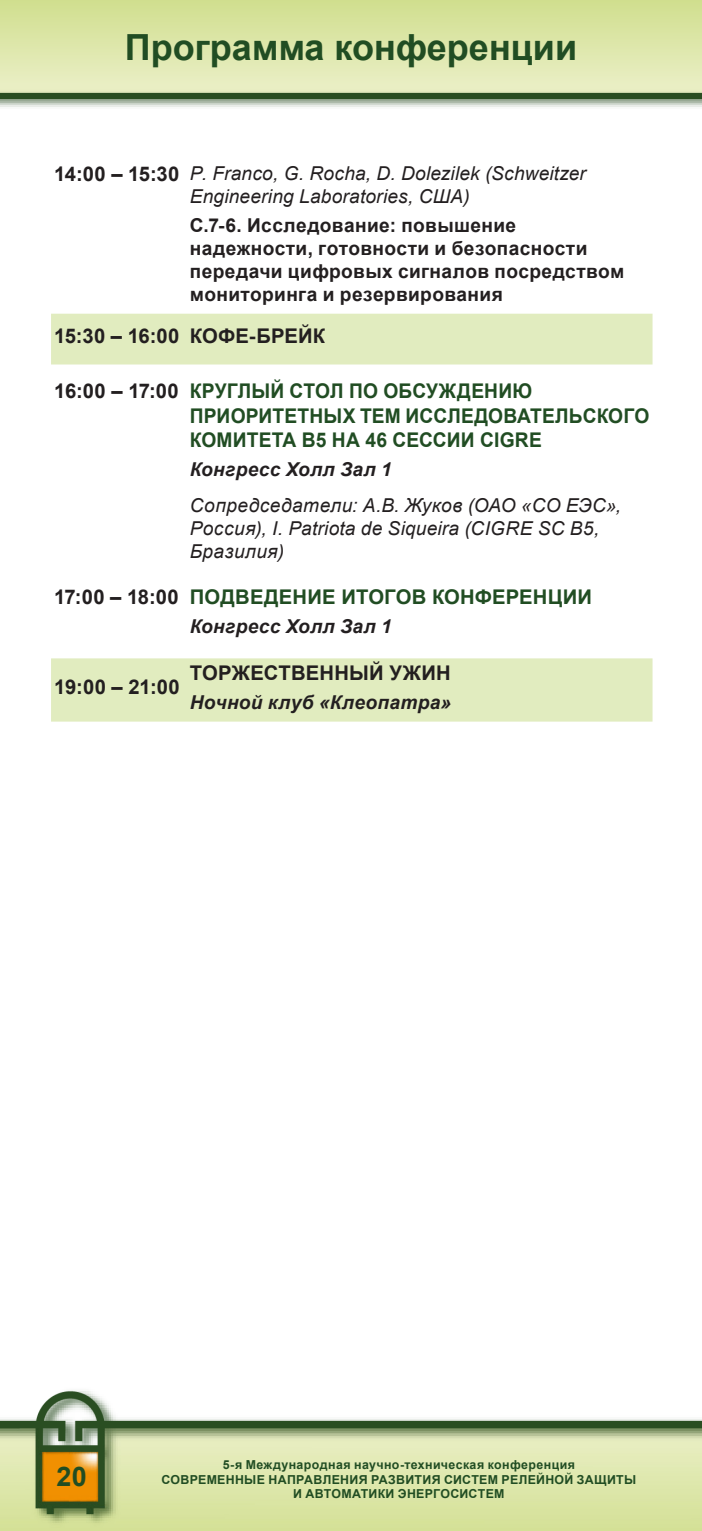
<style>
.page{position:relative;width:702px;height:1531px;background:#fff}
.page>*{position:absolute;margin:0;border:0;box-sizing:border-box;transform-origin:0 0}
.t1{font:700 36px "Arial";color:#214d23}
.t2{font:700 27px "Arial";color:#214d23}
.BASREC_table_text_bo{font:700 20.25px/24.3px "Arial";letter-spacing:.01em;color:#214d23;scale:.95 1}
.BASREC_table_data{font:700 20.25px "Arial";letter-spacing:.005em;color:#231f20}
.BASREC_table_text_bo-2{font:700 20.25px "Arial";letter-spacing:.01em;color:#231f20}
.BASREC_table_text_bo-3{font:700 20.25px "Arial";letter-spacing:.01em;color:#214d23}
.BASREC_table_text_it{font:italic 19.12px/22.9px "Arial";letter-spacing:.015em;color:#231f20}
.BASREC_table_text_bo-4{font:700 19.12px/22.9px "Arial";letter-spacing:.02em;color:#231f20}
.BASREC_table_text_it-2{font:italic 700 19.12px "Arial";letter-spacing:.02em;color:#231f20}
.t3{font:700 12.38px/14.8px "Arial";letter-spacing:.025em;color:#214d23;text-align:center}
</style>
<div class="page">
<img style="left:0;top:1390px;width:702px;height:141px">
<img style="left:0;top:0;width:702px;height:107px">
<svg style="left:51px;top:314px;width:601px;height:407px"></svg>
<h1 class="t1" style="left:125px;top:23px;width:454px">Программа конференции</h1>
<p class="BASREC_table_data" style="left:54px;top:160px;width:126px">14:00 – 15:30</p>
<p class="BASREC_table_text_it" style="left:190px;top:162px;width:397px">P. Franco, G. Rocha, D. Dolezilek (Schweitzer<br>Engineering Laboratories, США)</p>
<p class="BASREC_table_text_bo-4" style="left:190px;top:214px;width:436px">С.7-6. Исследование: повышение надежности, готовности и безопасности передачи цифровых сигналов посредством мониторинга и резервирования</p>
<p class="BASREC_table_data" style="left:54px;top:323px;width:127px">15:30 – 16:00</p>
<p class="BASREC_table_text_bo-2" style="left:190px;top:323px;width:137px">КОФЕ-БРЕЙК</p>
<p class="BASREC_table_data" style="left:54px;top:378px;width:126px">16:00 – 17:00</p>
<p class="BASREC_table_text_bo" style="left:190px;top:380px;width:485px">КРУГЛЫЙ СТОЛ ПО ОБСУЖДЕНИЮ<br>ПРИОРИТЕТНЫХ ТЕМ ИССЛЕДОВАТЕЛЬСКОГО<br>КОМИТЕТА B5 НА 46 СЕССИИ CIGRE</p>
<p class="BASREC_table_text_it-2" style="left:190px;top:457px;width:203px">Конгресс Холл Зал 1</p>
<p class="BASREC_table_text_it" style="left:190px;top:494px;width:433px">Сопредседатели: А.В. Жуков (ОАО «СО ЕЭС»,<br>Россия), I. Patriota de Siqueira (CIGRE SC B5,<br>Бразилия)</p>
<p class="BASREC_table_data" style="left:54px;top:583px;width:126px">17:00 – 18:00</p>
<p class="BASREC_table_text_bo-3" style="left:190px;top:583px;width:404px">ПОДВЕДЕНИЕ ИТОГОВ КОНФЕРЕНЦИИ</p>
<p class="BASREC_table_text_it-2" style="left:190px;top:613px;width:203px">Конгресс Холл Зал 1</p>
<p class="BASREC_table_data" style="left:54px;top:673px;width:127px">19:00 – 21:00</p>
<p class="BASREC_table_text_bo-2" style="left:190px;top:659px;width:262px">ТОРЖЕСТВЕННЫЙ УЖИН</p>
<p class="BASREC_table_text_it-2" style="left:190px;top:689px;width:263px">Ночной клуб «Клеопатра»</p>
<h2 class="t2" style="left:57px;top:1458px;width:32px">20</h2>
<p class="t3" style="left:161px;top:1457px;width:476px">5-я Международная научно-техническая конференция<br>СОВРЕМЕННЫЕ НАПРАВЛЕНИЯ РАЗВИТИЯ СИСТЕМ РЕЛЕЙНОЙ ЗАЩИТЫ<br>И АВТОМАТИКИ ЭНЕРГОСИСТЕМ</p>
</div>
